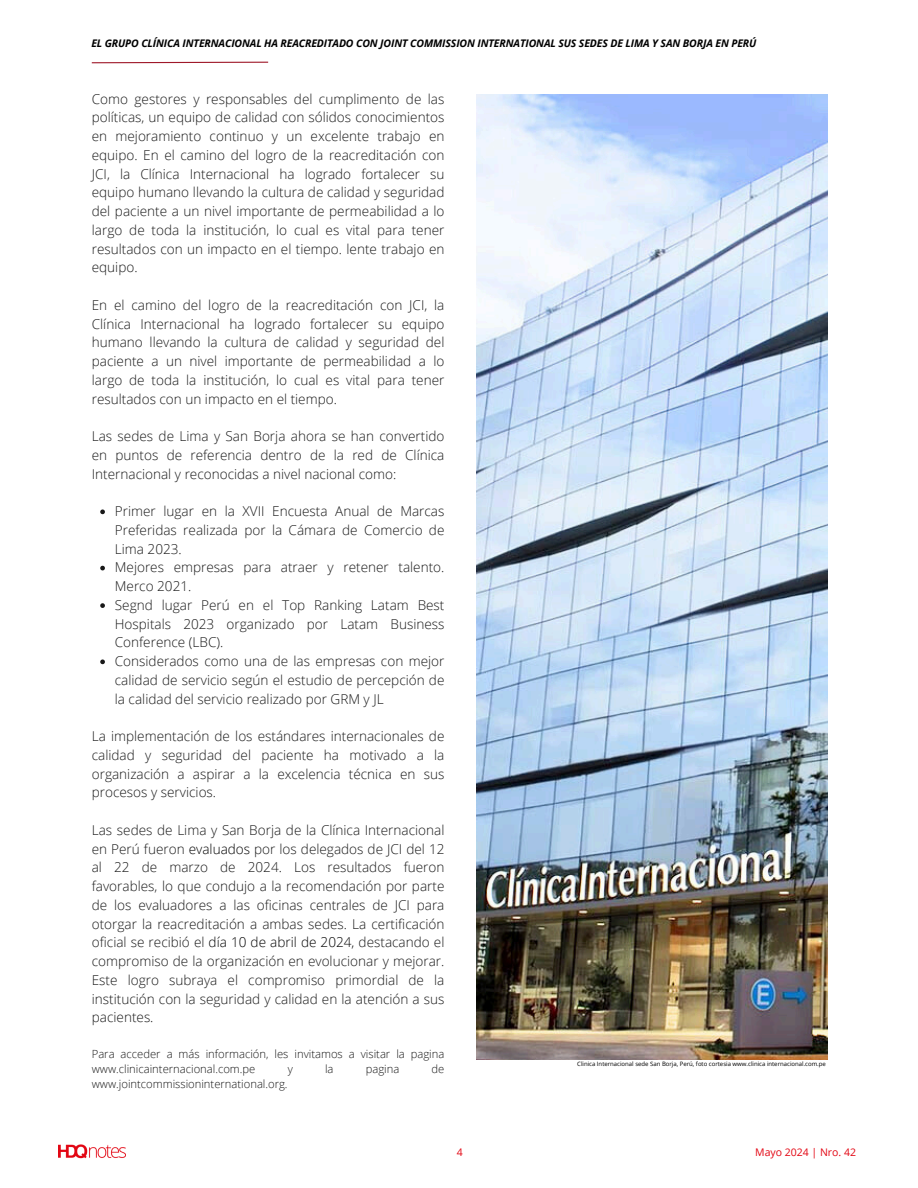
<style>
.page{position:relative;width:918px;height:1188px;background:#fff}
.page>*{position:absolute;margin:0;border:0;box-sizing:border-box;transform-origin:0 0}
.t1{font:300 13.5px/18.8px "Open Sans";color:#181818;text-align:justify}
.t2{font:300 11.25px/15px "Open Sans";color:#181818}
.t3{font:italic 700 10.5px "Open Sans";letter-spacing:-.01em;color:#000}
.t4{font:10.5px "Open Sans";color:#e30613}
.t5{font:6px "Open Sans";color:#000}
.s1{color:#000}
</style>
<div class="page">
<img style="left:59px;top:1144px;width:66px;height:15px">
<svg style="left:91px;top:61px;width:178px;height:3px"></svg>
<img style="left:477px;top:94px;width:351px;height:965px">
<svg style="left:100px;top:510px;width:5px;height:4px"></svg>
<svg style="left:100px;top:566px;width:5px;height:4px"></svg>
<svg style="left:100px;top:603px;width:5px;height:5px"></svg>
<svg style="left:100px;top:660px;width:5px;height:4px"></svg>
<p class="t3" style="left:91px;top:36px;width:667px">EL GRUPO CLÍNICA INTERNACIONAL HA REACREDITADO CON JOINT COMMISSION INTERNATIONAL SUS SEDES DE LIMA Y SAN BORJA EN PERÚ</p>
<p class="t1" style="left:92px;top:89px;width:354px">Como gestores y responsables del cumplimento de las políticas, un equipo de calidad con sólidos conocimientos en mejoramiento continuo y un excelente trabajo en equipo. En el camino del logro de la reacreditación con JCI, la Clínica Internacional ha logrado fortalecer su equipo humano llevando la cultura de calidad y seguridad del paciente a un nivel importante de permeabilidad a lo largo de toda la institución, lo cual es vital para tener resultados con un impacto en el tiempo. lente trabajo en equipo.</p>
<p class="t1" style="left:92px;top:295px;width:354px">En el camino del logro de la reacreditación con JCI, la Clínica Internacional ha logrado fortalecer su equipo humano llevando la cultura de calidad y seguridad del paciente a un nivel importante de permeabilidad a lo largo de toda la institución, lo cual es vital para tener resultados con un impacto en el tiempo.</p>
<h1 class="t1" style="left:92px;top:426px;width:354px">Las sedes de Lima y San Borja ahora se han convertido en puntos de referencia dentro de la red de Clínica Internacional y reconocidas a nivel nacional como:</h1>
<h1 class="t1" style="left:115px;top:501px;width:331px">Primer lugar en la XVII Encuesta Anual de Marcas Preferidas realizada por la Cámara de Comercio de Lima 2023.</h1>
<h3 class="t1" style="left:115px;top:558px;width:331px">Mejores empresas para atraer y retener talento.<br>Merco 2021.</h3>
<p class="t1" style="left:115px;top:595px;width:331px">Segnd lugar Perú en el Top Ranking Latam Best Hospitals 2023 organizado por Latam Business Conference (LBC).</p>
<p class="t1" style="left:115px;top:651px;width:331px">Considerados como una de las empresas con mejor calidad de servicio según el estudio de percepción de la calidad del servicio realizado por GRM y JL</p>
<h4 class="t1" style="left:92px;top:726px;width:354px">La implementación de los estándares internacionales de calidad y seguridad del paciente ha motivado a la organización a aspirar a la excelencia técnica en sus procesos y servicios.</h4>
<p class="t1" style="left:92px;top:820px;width:354px">Las sedes de Lima y San Borja de la Clínica Internacional en Perú fueron <span class="s1">evaluados</span> por los delegados de JCI del 12 al 22 de marzo de 2024. Los resultados fueron favorables, lo que condujo a la recomendación por parte de los evaluadores a las oficinas centrales de JCI para otorgar la reacreditación a ambas sedes. La certificación oficial se recibió el <span class="s1">día 10 de abril de 2024,</span> destacando el compromiso de la organización en evolucionar y mejorar.<br>Este logro subraya el compromiso primordial de la institución con la seguridad y calidad en la atención a sus pacientes.</p>
<p class="t2" style="left:92px;top:1046px;width:354px">Para acceder a más información, les invitamos a visitar la pagina www.clinicainternacional.com.pe</p>
<p class="t2" style="left:288px;top:1061px;width:7px">y</p>
<p class="t2" style="left:325px;top:1061px;width:10px">la</p>
<p class="t2" style="left:366px;top:1061px;width:35px">pagina</p>
<p class="t2" style="left:432px;top:1061px;width:14px">de</p>
<p class="t2" style="left:92px;top:1076px;width:197px">www.jointcommissioninternational.org.</p>
<h3 class="t5" style="left:577px;top:1060px;width:250px">Clinica Internacional sede San Borja, Perú, foto cortesia www.clinica internacional.com.pe</h3>
<h1 class="t4" style="left:457px;top:1144px;width:7px">4</h1>
<h1 class="t4" style="left:755px;top:1144px;width:102px">Mayo 2024 | Nro. 42</h1>
</div>
